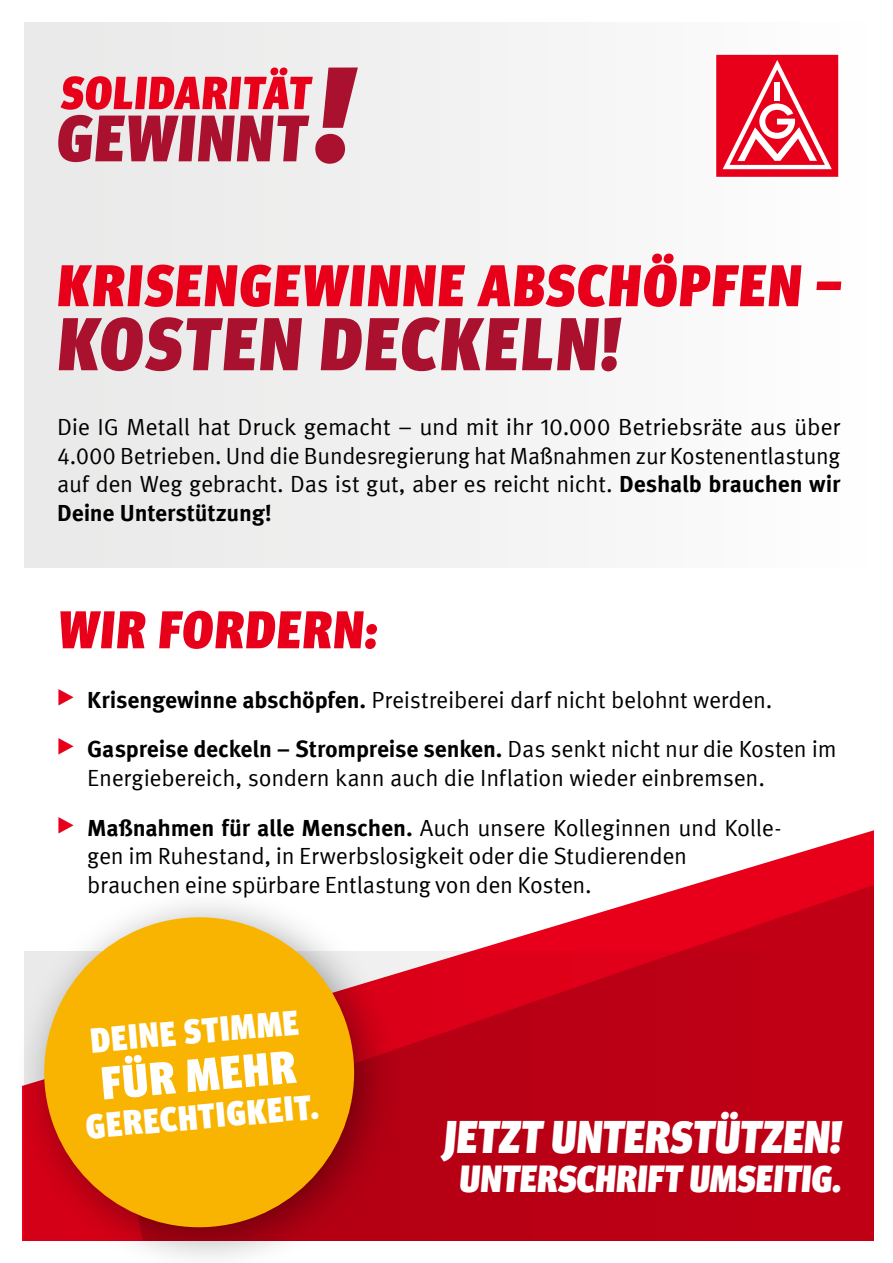
<style>
.page{position:relative;width:893px;height:1263px;background:#fff}
.page>*{position:absolute;margin:0;border:0;box-sizing:border-box;transform-origin:0 0}
.t1{font:900 condensed 74.7px "Meta Head IGM";color:#a9112f}
.t2{font:900 condensed 58.65px "Meta Head IGM";color:#e8001a}
.H1___Überschrift{font:900 condensed 53.1px "Meta Head IGM";color:#e8001a}
.H1___Überschrift-2{font:900 condensed 46.35px "Meta Head IGM";color:#fff}
.H1___Überschrift-3{font:900 condensed 45.6px "Meta Head IGM";color:#fff}
.H1___Überschrift-4{font:900 condensed 37.65px "Meta Head IGM";color:#fff}
.H1___Überschrift-5{font:900 condensed 34.65px "Meta Head IGM";color:#fff}
.H1___Überschrift-6{font:23.4px/28.7px "Meta IGM";letter-spacing:-.01em;color:#000}
.s1{font-weight:700}
.s2{font-family:"Meta Head IGM";font-weight:900;font-stretch:condensed;font-size:31.8px;color:#e8001a}
</style>
<div class="page">
<div style="left:24px;top:23px;width:846px;height:1217px;background:#f2f2f2"></div>
<svg style="left:714px;top:53px;width:126px;height:126px"></svg>
<div style="left:0;top:568px;width:893px;height:382px;background:#fff"></div>
<svg style="left:58px;top:68px;width:300px;height:96px"></svg>
<svg style="left:403px;top:830px;width:470px;height:410px;fill:#bf0015"></svg>
<div style="left:13px;top:886px;width:390px;height:377px;background:#000;opacity:.4"></div>
<svg style="left:37px;top:910px;width:324px;height:324px;background:#eba022"></svg>
<p class="t2" style="left:56px;top:239px;width:793px">KRISENGEWINNE ABSCHÖPFEN –</p>
<p class="t1" style="left:56px;top:284px;width:572px">KOSTEN DECKELN!</p>
<h1 class="H1___Überschrift-6" style="left:57px;top:411px;width:785px;text-align:justify">Die IG Metall hat Druck gemacht – und mit ihr 10.000 Betriebsräte aus über 4.000 Betrieben. Und die Bundesregierung hat Maßnahmen zur Kostenentlastung auf den Weg gebracht. Das ist gut, aber es reicht nicht. <span class="s1">Deshalb brauchen wir Deine Unterstützung!</span></h1>
<h1 class="H1___Überschrift" style="left:57px;top:587px;width:327px">WIR FORDERN:</h1>
<h1 class="H1___Überschrift-6" style="left:57px;top:684px;width:717px"><span class="s2">▸</span> <span class="s1">Krisengewinne abschöpfen.</span> Preistreiberei darf nicht belohnt werden.</h1>
<h1 class="H1___Überschrift-6" style="left:87px;top:733px;width:751px;text-indent:-30px"><span class="s2">▸</span> <span class="s1">Gaspreise deckeln – Strompreise senken.</span> Das senkt nicht nur die Kosten im<br>Energiebereich, sondern kann auch die Inflation wieder einbremsen.</h1>
<h1 class="H1___Überschrift-6" style="left:87px;top:812px;width:696px;text-indent:-30px"><span class="s2">▸</span> <span class="s1">Maßnahmen für alle Menschen.</span> Auch unsere Kolleginnen und Kolle&shy;gen im Ruhestand, in Erwerbslosigkeit oder die Studierenden brauchen eine spürbare Entlastung von den Kosten.</h1>
<h1 class="H1___Überschrift-5" style="left:88px;top:1013px;width:210px;rotate:-5deg">DEINE STIMME</h1>
<h1 class="H1___Überschrift-2" style="left:98px;top:1046px;width:196px;rotate:-5deg">FÜR MEHR</h1>
<h1 class="H1___Überschrift-5" style="left:84px;top:1099px;width:234px;rotate:-5deg">GERECHTIGKEIT.</h1>
<h1 class="H1___Überschrift-3" style="left:443px;top:1100px;width:405px">JETZT UNTERSTÜTZEN!</h1>
<h1 class="H1___Überschrift-4" style="left:459px;top:1149px;width:388px">UNTERSCHRIFT UMSEITIG.</h1>
</div>
